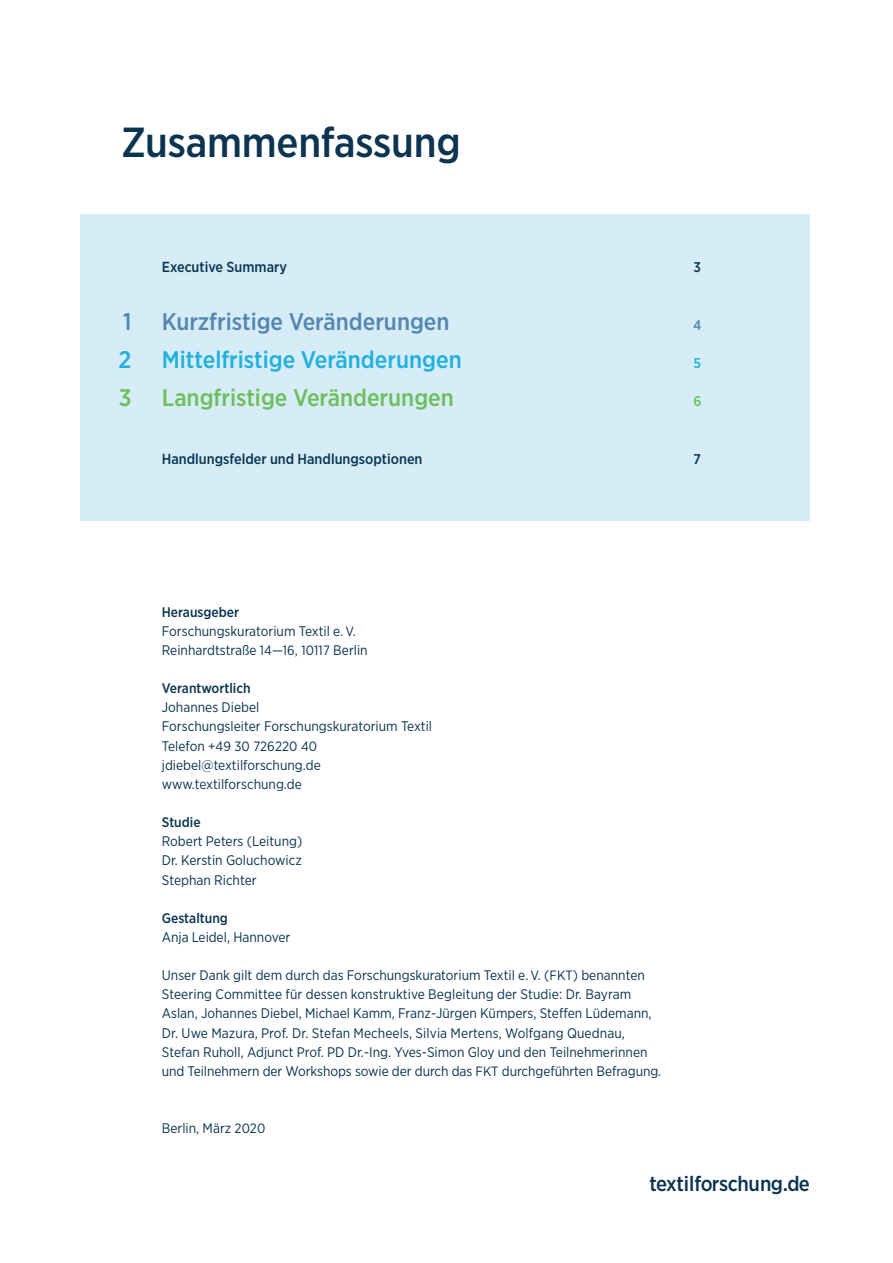
<style>
.page{position:relative;width:893px;height:1263px;background:#fff}
.page>*{position:absolute;margin:0;border:0;box-sizing:border-box;transform-origin:0 0}
.t1{font:500 42px "Gotham Narrow";letter-spacing:-.005em;color:#0a3450}
.t2{font:500 24px "Gotham Narrow";color:#1fb0de}
.t3{font:500 24px "Gotham Narrow";color:#5487b0}
.t4{font:500 24px "Gotham Narrow";color:#6dbf5d}
.t5{font:500 21px "Gotham Narrow";letter-spacing:-.02em;color:#0a3450}
.t6{font:500 14.55px "Gotham Narrow";color:#0a3450}
.t7{font:500 14.1px "Gotham Narrow";color:#0a3450}
.t8{font:500 14.1px "Gotham Narrow";color:#5487b0}
.t9{font:500 14.1px "Gotham Narrow";color:#1fb0de}
.t10{font:500 14.1px "Gotham Narrow";color:#6dbf5d}
.t11{font:13.8px/19.2px "Gotham Narrow";color:#0a3450}
.t12{font:500 13.8px "Gotham Narrow";color:#0a3450}
.t13{font:13.5px "Gotham Narrow";letter-spacing:.01em;color:#0a3450}
.s1{font-weight:500}
.s2{font-size:13.5px}
.s3{font-size:13.8px}
</style>
<div class="page">
<div style="left:81px;top:215px;width:729px;height:306px;background:#d6ecf6"></div>
<h1 class="t1" style="left:121px;top:116px;width:341px">Zusammenfassung</h1>
<p class="t6" style="left:162px;top:258px;width:127px">Executive Summary</p>
<h2 class="t3" style="left:123px;top:306px;width:10px">1</h2>
<h2 class="t3" style="left:162px;top:306px;width:289px">Kurzfristige Veränderungen</h2>
<h2 class="t2" style="left:119px;top:344px;width:14px">2</h2>
<h2 class="t2" style="left:162px;top:344px;width:301px">Mittelfristige Veränderungen</h2>
<h2 class="t4" style="left:119px;top:382px;width:14px">3</h2>
<h2 class="t4" style="left:162px;top:382px;width:294px">Langfristige Veränderungen</h2>
<p class="t6" style="left:162px;top:449px;width:262px">Handlungsfelder und Handlungsoptionen</p>
<p class="t7" style="left:694px;top:258px;width:9px">3</p>
<p class="t8" style="left:693px;top:316px;width:10px">4</p>
<p class="t9" style="left:694px;top:354px;width:9px">5</p>
<p class="t10" style="left:693px;top:392px;width:10px">6</p>
<p class="t7" style="left:694px;top:450px;width:9px">7</p>
<p class="t11" style="left:162px;top:602px;width:207px"><span class="s1">Herausgeber<br></span>Forschungskuratorium Textil e<span class="s2">. V.<br></span>Reinhardtstraße <span class="s2">14—16, 10117</span> Berlin</p>
<p class="t12" style="left:162px;top:679px;width:90px">Verantwortlich</p>
<p class="t11" style="left:162px;top:697px;width:272px">Johannes Diebel<br>Forschungsleiter Forschungskuratorium Textil</p>
<p class="t13" style="left:162px;top:737px;width:157px"><span class="s3">Telefon</span> +49 30 726220 40</p>
<p class="t11" style="left:162px;top:755px;width:161px">jdiebel@textilforschung.de www.textilforschung.de</p>
<p class="t12" style="left:162px;top:813px;width:40px">Studie</p>
<p class="t11" style="left:162px;top:831px;width:142px;text-align:justify">Robert Peters (Leitung)<br>Dr. Kerstin Goluchowicz Stephan Richter</p>
<p class="t12" style="left:162px;top:909px;width:68px">Gestaltung</p>
<p class="t11" style="left:162px;top:927px;width:130px">Anja Leidel, Hannover</p>
<p class="t11" style="left:162px;top:965px;width:501px">Unser Dank gilt dem durch das Forschungskuratorium Textil e<span class="s2">. V.</span> (<span class="s2">FKT</span>) benannten Steering Committee für dessen konstruktive Begleitung der Studie: Dr. Bayram Aslan, Johannes Diebel, Michael Kamm, Franz-Jürgen Kümpers, Steffen Lüdemann, Dr. Uwe Mazura, Prof. Dr. Stefan Mecheels, Silvia Mertens, Wolfgang Quednau, Stefan Ruholl, Adjunct Prof. PD Dr.-Ing. Yves-Simon Gloy und den Teilnehmerinnen und Teilnehmern der Workshops sowie der durch das <span class="s2">FKT</span> durchgeführten Befragung.</p>
<p class="t11" style="left:162px;top:1118px;width:105px">Berlin, März <span class="s2">2020</span></p>
<h3 class="t5" style="left:649px;top:1170px;width:162px">textilforschung.de</h3>
</div>
